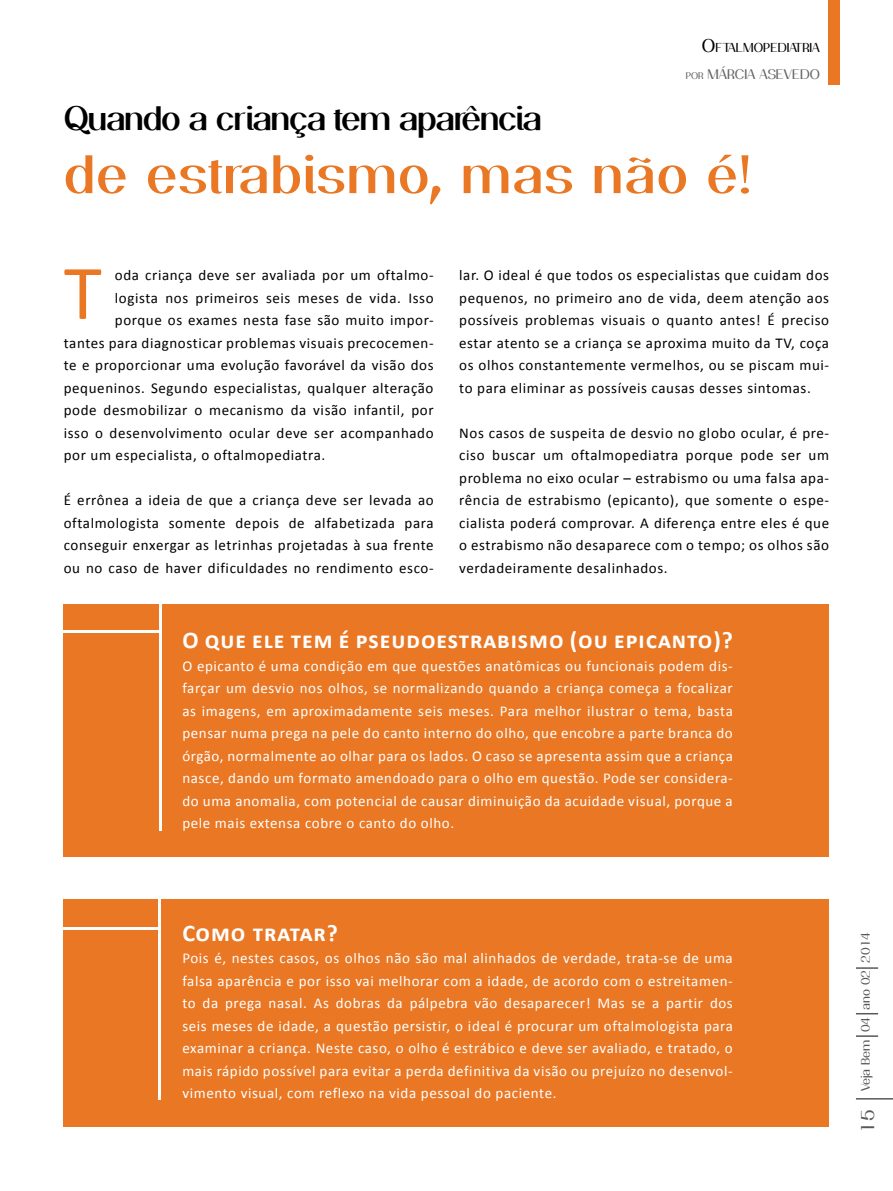
<style>
.page{position:relative;width:893px;height:1191px;background:#fff}
.page>*{position:absolute;margin:0;border:0;box-sizing:border-box;transform-origin:0 0}
.t1{font:78px "Calibri";color:#e97724}
.t2{font:600 52.5px "Passion Sans P Dai";letter-spacing:.02em;color:#e97724}
.t3{font:600 33px "Passion Sans P Dai";letter-spacing:-.04em;color:#000}
.t4{font:700 24px "Calibri";letter-spacing:.04em;color:#fff}
.t5{font:15px/22.5px "Calibri";letter-spacing:.04em;color:#000;text-align:justify}
.t6{font:15px/22.5px "Calibri";letter-spacing:.04em;color:#fff;text-align:justify}
.t7{font:13.5px "Passion Sans P Dag";color:#636466}
.t8{font:12.6px "Passion Sans P Dag";color:#000}
.t9{font:12px "Passion Sans P Dag";color:#58595b}
.s1{font-size:18px}
.s2{font-size:9.45px}
</style>
<div class="page">
<hr style="left:856px;top:1098px;width:37px;height:1px;background:#58595b">
<hr style="left:856px;top:1035px;width:22px;height:2px;background:#58595b">
<svg style="left:856px;top:1013px;width:22px;height:1px"></svg>
<svg style="left:856px;top:967px;width:22px;height:1px"></svg>
<div style="left:64px;top:604px;width:765px;height:253px;background:#e97724"></div>
<div style="left:64px;top:899px;width:765px;height:228px;background:#e97724"></div>
<div style="left:828px;top:0;width:11px;height:84px;background:#e97724"></div>
<hr style="left:160px;top:604px;width:2px;height:227px;background:#fff">
<hr style="left:34px;top:630px;width:128px;height:2px;background:#fff">
<hr style="left:31px;top:927px;width:127px;height:2px;background:#fff">
<hr style="left:158px;top:893px;width:3px;height:206px;background:#fff">
<p class="t8" style="left:702px;top:40px;width:120px"><span class="s1">O</span>FTALMOPEDIATRIA</p>
<p class="t7" style="left:686px;top:67px;width:84px"><span class="s2">POR</span> MÁRCIA ASEVEDO</p>
<h3 class="t3" style="left:64px;top:98px;width:480px">Quando a criança tem aparência</h3>
<h2 class="t2" style="left:64px;top:143px;width:689px">de estrabismo, mas não é!</h2>
<h1 class="t1" style="left:64px;top:243px;width:39px">T</h1>
<p class="t5" style="left:115px;top:264px;width:320px">oda criança deve ser avaliada por um oftalmo-</p>
<p class="t5" style="left:115px;top:286px;width:320px">logista nos primeiros seis meses de vida. Isso</p>
<p class="t5" style="left:115px;top:309px;width:320px">porque os exames nesta fase são muito impor-</p>
<p class="t5" style="left:64px;top:331px;width:371px">tantes para diagnosticar problemas visuais precocemen-</p>
<p class="t5" style="left:64px;top:354px;width:371px">te e proporcionar uma evolução favorável da visão dos</p>
<p class="t5" style="left:64px;top:376px;width:371px">pequeninos. Segundo especialistas, qualquer alteração</p>
<p class="t5" style="left:64px;top:399px;width:371px">pode desmobilizar o mecanismo da visão infantil, por</p>
<p class="t5" style="left:64px;top:421px;width:371px">isso o desenvolvimento ocular deve ser acompanhado</p>
<p class="t5" style="left:64px;top:444px;width:263px">por um especialista, o oftalmopediatra.</p>
<p class="t5" style="left:64px;top:489px;width:371px">É errônea a ideia de que a criança deve ser levada ao oftalmologista somente depois de alfabetizada para conseguir enxergar as letrinhas projetadas à sua frente ou no caso de haver dificuldades no rendimento esco-</p>
<p class="t5" style="left:459px;top:264px;width:371px">lar. O ideal é que todos os especialistas que cuidam dos pequenos, no primeiro ano de vida, deem atenção aos possíveis problemas visuais o quanto antes! É preciso estar atento se a criança se aproxima muito da TV, coça os olhos constantemente vermelhos, ou se piscam mui&shy;to para eliminar as possíveis causas desses sintomas.</p>
<p class="t5" style="left:459px;top:421px;width:371px">Nos casos de suspeita de desvio no globo ocular, é pre&shy;ciso buscar um oftalmopediatra porque pode ser um problema no eixo ocular – estrabismo ou uma falsa apa&shy;rência de estrabismo (epicanto), que somente o espe&shy;cialista poderá comprovar. A diferença entre eles é que o estrabismo não desaparece com o tempo; os olhos são verdadeiramente desalinhados.</p>
<h3 class="t4" style="left:182px;top:625px;width:552px">O que ele tem é pseudoestrabismo (ou epicanto)?</h3>
<p class="t6" style="left:182px;top:654px;width:552px">O epicanto é uma condição em que questões anatômicas ou funcionais podem dis&shy;farçar um desvio nos olhos, se normalizando quando a criança começa a focalizar as imagens, em aproximadamente seis meses. Para melhor ilustrar o tema, basta pensar numa prega na pele do canto interno do olho, que encobre a parte branca do órgão, normalmente ao olhar para os lados. O caso se apresenta assim que a criança nasce, dando um formato amendoado para o olho em questão. Pode ser considera&shy;do uma anomalia, com potencial de causar diminuição da acuidade visual, porque a pele mais extensa cobre o canto do olho.</p>
<h3 class="t4" style="left:182px;top:917px;width:157px">Como tratar?</h3>
<p class="t6" style="left:182px;top:947px;width:552px">Pois é, nestes casos, os olhos não são mal alinhados de verdade, trata-se de uma falsa aparência e por isso vai melhorar com a idade, de acordo com o estreitamen&shy;to da prega nasal. As dobras da pálpebra vão desaparecer! Mas se a partir dos seis meses de idade, a questão persistir, o ideal é procurar um oftalmologista para examinar a criança. Neste caso, o olho é estrábico e deve ser avaliado, e tratado, o mais rápido possível para evitar a perda definitiva da visão ou prejuízo no desenvol&shy;vimento visual, com reflexo na vida pessoal do paciente.</p>
<p class="t9" style="left:858px;top:1133px;width:202px;rotate:-90deg"><span class="s1">15</span> Veja Bem 04 ano 02 2014</p>
</div>
